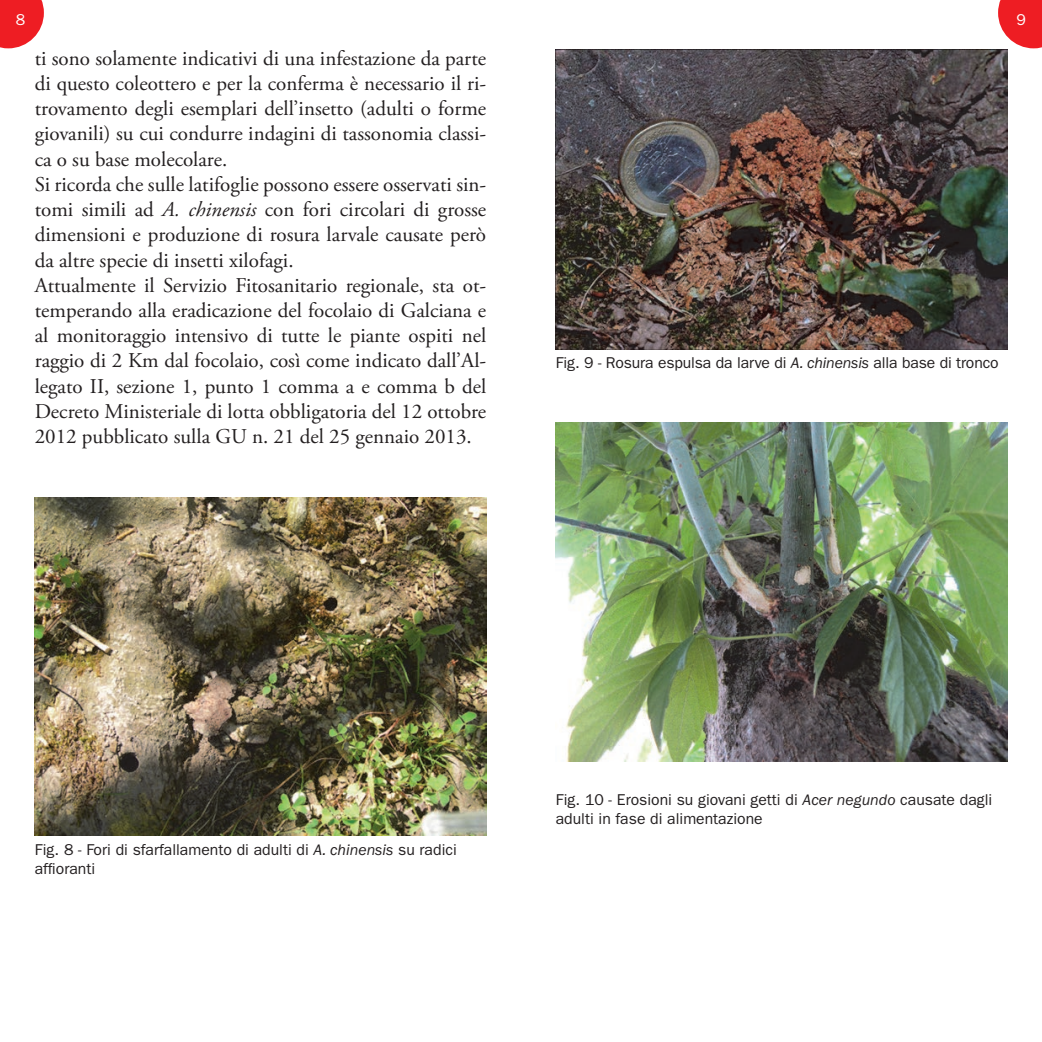
<style>
.page{position:relative;width:1042px;height:1042px;background:#fff}
.page>*{position:absolute;margin:0;border:0;box-sizing:border-box;transform-origin:0 0}
.t1{font:21px/25.2px "Adobe Garamond Pro";color:#231f20}
.t2{font:15.75px/18.9px "ITC Franklin Gothic Std";color:#231f20}
.t3{font:15.75px "ITC Franklin Gothic Std";color:#fff}
.s1{font-style:italic}
</style>
<div class="page">
<svg style="left:0;top:0;width:44px;height:48px;background:#f03a3f"></svg>
<svg style="left:998px;top:0;width:44px;height:48px;background:#f03a3f"></svg>
<img style="left:35px;top:497px;width:451px;height:339px">
<img style="left:556px;top:50px;width:451px;height:299px">
<img style="left:556px;top:423px;width:451px;height:338px">
<p class="t3" style="left:16px;top:10px;width:11px">8</p>
<p class="t3" style="left:1016px;top:10px;width:11px">9</p>
<p class="t1" style="left:35px;top:46px;width:453px">ti sono solamente indicativi di una infestazione da parte di questo coleottero e per la conferma è necessario il ri&shy;trovamento degli esemplari dell’insetto (adulti o forme giovanili) su cui condurre indagini di tassonomia classi&shy;ca o su base molecolare.<br>Si ricorda che sulle latifoglie possono essere osservati sin&shy;tomi simili ad <span class="s1">A. chinensis</span> con fori circolari di grosse dimensioni e produzione di rosura larvale causate però da altre specie di insetti xilofagi.<br>Attualmente il Servizio Fitosanitario regionale, sta ot&shy;temperando alla eradicazione del focolaio di Galciana e al monitoraggio intensivo di tutte le piante ospiti nel raggio di 2 Km dal focolaio, così come indicato dall’Al&shy;legato II, sezione 1, punto 1 comma a e comma b del Decreto Ministeriale di lotta obbligatoria del 12 ottobre 2012 pubblicato sulla GU n. 21 del 25 gennaio 2013.</p>
<p class="t2" style="left:556px;top:353px;width:444px">Fig. 9 - Rosura espulsa da larve di <span class="s1">A. chinensis</span> alla base di tronco</p>
<p class="t2" style="left:35px;top:840px;width:423px">Fig. 8 - Fori di sfarfallamento di adulti di <span class="s1">A. chinensis</span> su radici affioranti</p>
<p class="t2" style="left:556px;top:791px;width:438px">Fig. 10 - Erosioni su giovani getti di <span class="s1">Acer negundo</span> causate dagli adulti in fase di alimentazione</p>
</div>
